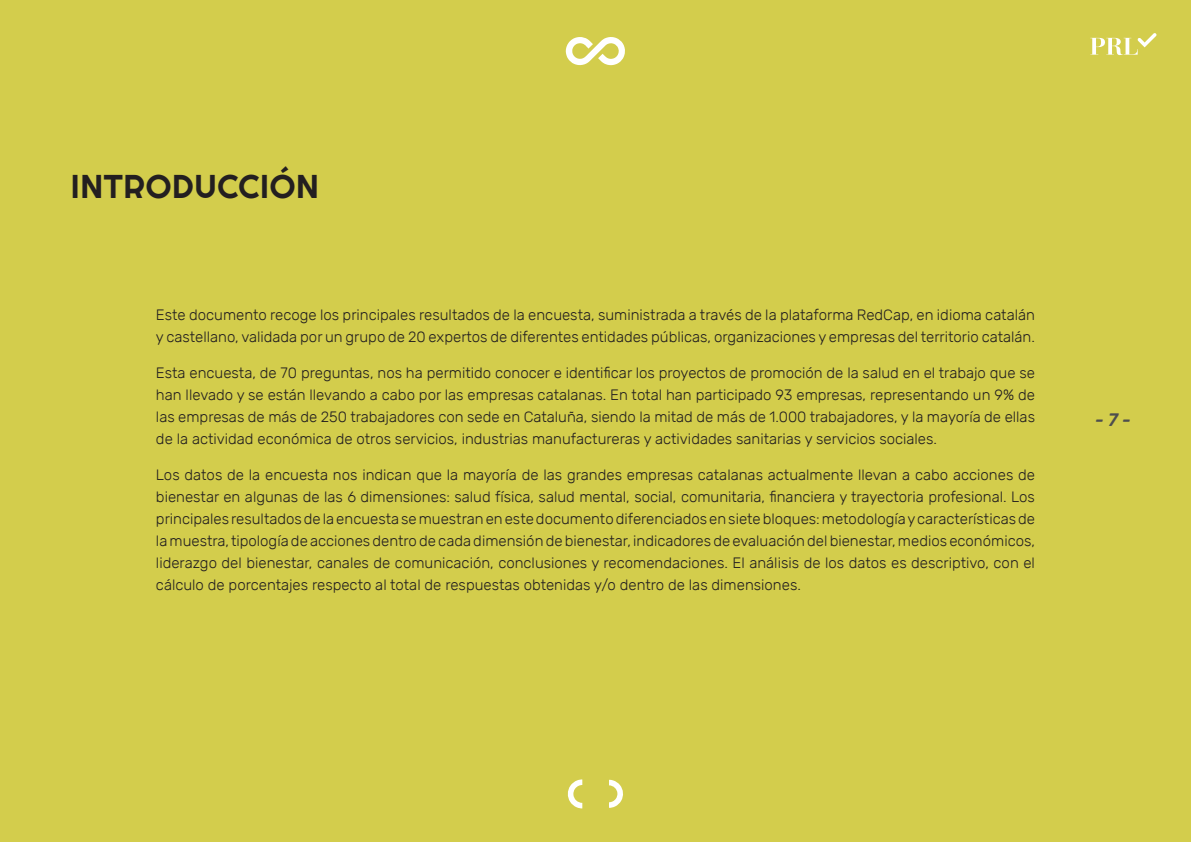
<style>
.page{position:relative;width:1191px;height:842px;background:#d3cd4c}
.page>*{position:absolute;margin:0;border:0;box-sizing:border-box;transform-origin:0 0}
.t1{font:33px "Righteous";letter-spacing:.02em;color:#231f20}
.t2{font:italic 500 18px "Rubik";color:#4e4e4e}
.Parrafo_viñeta{font:300 15px/22px "Rubik";color:#231f20;text-align:justify}
</style>
<div class="page">
<svg style="left:566px;top:37px;width:59px;height:28px"></svg>
<svg style="left:567px;top:779px;width:15px;height:29px"></svg>
<svg style="left:609px;top:780px;width:14px;height:28px"></svg>
<svg style="left:1090px;top:33px;width:66px;height:22px"></svg>
<h1 class="t1" style="left:71px;top:165px;width:249px">INTRODUCCIÓN</h1>
<p class="Parrafo_viñeta" style="left:156px;top:303px;width:880px">Este documento recoge los principales resultados de la encuesta, suministrada a través de la plataforma RedCap, en idioma catalán y castellano, validada por un grupo de 20 expertos de diferentes entidades públicas, organizaciones y empresas del territorio catalán.</p>
<p class="Parrafo_viñeta" style="left:156px;top:362px;width:880px">Esta encuesta, de 70 preguntas, nos ha permitido conocer e identificar los proyectos de promoción de la salud en el trabajo que se han llevado y se están llevando a cabo por las empresas catalanas. En total han participado 93 empresas, representando un 9% de las empresas de más de 250 trabajadores con sede en Cataluña, siendo la mitad de más de 1.000 trabajadores, y la mayoría de ellas de la actividad económica de otros servicios, industrias manufactureras y actividades sanitarias y servicios sociales.</p>
<p class="Parrafo_viñeta" style="left:156px;top:464px;width:880px">Los datos de la encuesta nos indican que la mayoría de las grandes empresas catalanas actualmente llevan a cabo acciones de bienestar en algunas de las 6 dimensiones: salud física, salud mental, social, comunitaria, financiera y trayectoria profesional. Los principales resultados de la encuesta se muestran en este documento diferenciados en siete bloques: metodología y características de la muestra, tipología de acciones dentro de cada dimensión de bienestar, indicadores de evaluación del bienestar, medios económicos, liderazgo del bienestar, canales de comunicación, conclusiones y recomendaciones. El análisis de los datos es descriptivo, con el cálculo de porcentajes respecto al total de respuestas obtenidas y/o dentro de las dimensiones.</p>
<p class="t2" style="left:1095px;top:410px;width:37px">- 7 -</p>
</div>
